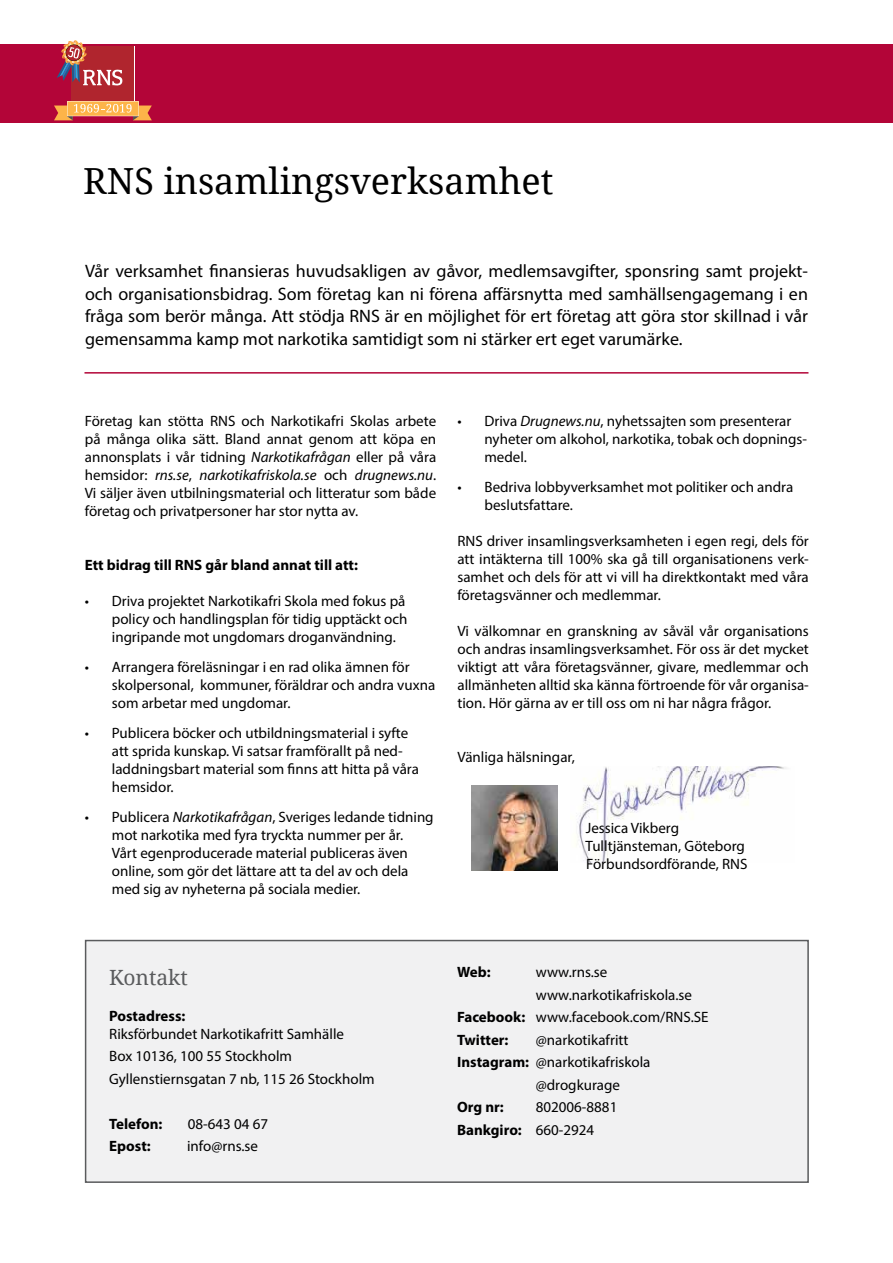
<style>
.page{position:relative;width:893px;height:1263px;background:#fff}
.page>*{position:absolute;margin:0;border:0;box-sizing:border-box;transform-origin:0 0}
.t1{font:36px "Droid Serif";color:#000}
.t2{font:21px "Droid Serif";color:#5a5b5d}
.t3{font:18px/22.5px "Myriad Pro";color:#000;text-align:justify}
.t4{font:15px/18px "Myriad Pro";color:#000}
.t5{font:700 15px/22.5px "Myriad Pro";color:#000}
.s1{font-style:italic}
.s2{font-weight:400}
</style>
<div class="page">
<img style="left:472px;top:785px;width:85px;height:85px">
<img style="left:577px;top:766px;width:209px;height:97px">
<div style="left:85px;top:940px;width:724px;height:243px;background:#f1f1f2;border:2px solid #5a5b5d"></div>
<hr style="left:84px;top:372px;width:724px;height:2px;background:#b30538">
<div style="left:1px;top:44px;width:892px;height:79px;background:#b30538"></div>
<div style="left:72px;top:46px;width:62px;height:63px;background:#b0252e"></div>
<svg style="left:54px;top:101px;width:98px;height:19px"></svg>
<svg style="left:57px;top:40px;width:65px;height:46px"></svg>
<h1 class="t1" style="left:83px;top:156px;width:472px">RNS insamlingsverksamhet</h1>
<p class="t3" style="left:85px;top:260px;width:724px">Vår verksamhet finansieras huvudsakligen av gåvor, medlemsavgifter, sponsring samt projekt&shy;och organisationsbidrag. Som företag kan ni förena affärsnytta med samhällsengagemang i en fråga som berör många. Att stödja RNS är en möjlighet för ert företag att göra stor skillnad i vår gemensamma kamp mot narkotika samtidigt som ni stärker ert eget varumärke.</p>
<p class="t4" style="left:85px;top:412px;width:353px;text-align:justify">Företag kan stötta RNS och Narkotikafri Skolas arbete på många olika sätt. Bland annat genom att köpa en annonsplats i vår tidning <span class="s1">Narkotikafrågan</span> eller på våra hemsidor: <span class="s1">rns.se</span>, <span class="s1">narkotikafriskola.se</span> och <span class="s1">drugnews.nu</span>.<br>Vi säljer även utbilningsmaterial och litteratur som både företag och privatpersoner har stor nytta av.</p>
<p class="t5" style="left:85px;top:553px;width:275px">Ett bidrag till RNS går bland annat till att:</p>
<p class="t4" style="left:112px;top:592px;width:297px;text-indent:-27px">• Driva projektet Narkotikafri Skola med fokus på policy och handlingsplan för tidig upptäckt och ingripande mot ungdomars droganvändning.</p>
<p class="t4" style="left:112px;top:658px;width:325px;text-indent:-27px">• Arrangera föreläsningar i en rad olika ämnen för skolpersonal, kommuner, föräldrar och andra vuxna som arbetar med ungdomar.</p>
<p class="t4" style="left:112px;top:724px;width:309px;text-indent:-27px">• Publicera böcker och utbildningsmaterial i syfte att sprida kunskap. Vi satsar framförallt på ned&shy;laddningsbart material som finns att hitta på våra hemsidor.</p>
<p class="t4" style="left:112px;top:808px;width:323px;text-indent:-27px">• Publicera <span class="s1">Narkotikafrågan</span>, Sveriges ledande tidning mot narkotika med fyra tryckta nummer per år.<br>Vårt egenproducerade material publiceras även online, som gör det lättare att ta del av och dela med sig av nyheterna på sociala medier.</p>
<p class="t4" style="left:484px;top:412px;width:324px;text-indent:-27px">• Driva <span class="s1">Drugnews.nu</span>, nyhetssajten som presenterar nyheter om alkohol, narkotika, tobak och dopnings&shy;medel.</p>
<p class="t4" style="left:484px;top:478px;width:310px;text-indent:-27px">• Bedriva lobbyverksamhet mot politiker och andra beslutsfattare.</p>
<p class="t4" style="left:457px;top:532px;width:353px;text-align:justify">RNS driver insamlingsverksamheten i egen regi, dels för att intäkterna till 100% ska gå till organisationens verk&shy;samhet och dels för att vi vill ha direktkontakt med våra företagsvänner och medlemmar.</p>
<p class="t4" style="left:457px;top:622px;width:353px;text-align:justify">Vi välkomnar en granskning av såväl vår organisations och andras insamlingsverksamhet. För oss är det mycket viktigt att våra företagsvänner, givare, medlemmar och allmänheten alltid ska känna förtroende för vår organisa&shy;tion. Hör gärna av er till oss om ni har några frågor.</p>
<p class="t4" style="left:457px;top:748px;width:119px">Vänliga hälsningar,</p>
<p class="t4" style="left:586px;top:818px;width:163px">Jessica Vikberg<br>Tulltjänsteman, Göteborg<br>Förbundsordförande, RNS</p>
<h2 class="t2" style="left:109px;top:962px;width:80px">Kontakt</h2>
<p class="t5" style="left:109px;top:1004px;width:78px">Postadress:</p>
<p class="t4" style="left:109px;top:1022px;width:267px;line-height:22.5px">Riksförbundet Narkotikafritt Samhälle<br>Box 10136, 100 55 Stockholm<br>Gyllenstiernsgatan 7 nb, 115 26 Stockholm</p>
<p class="t5" style="left:109px;top:1112px;width:55px">Telefon:</p>
<p class="t4" style="left:188px;top:1114px;width:82px">08-643 04 67</p>
<p class="t5" style="left:109px;top:1134px;width:43px">Epost:</p>
<p class="t4" style="left:187px;top:1137px;width:72px">info@rns.se</p>
<p class="t5" style="left:457px;top:960px;width:35px">Web:</p>
<p class="t5" style="left:457px;top:1005px;width:195px">Facebook:<br>Twitter:<br>Instagram: <span class="s2">@narkotikafriskola</span></p>
<p class="t5" style="left:457px;top:1095px;width:66px">Org nr:<br>Bankgiro:</p>
<p class="t4" style="left:536px;top:961px;width:174px;line-height:22.5px">www.rns.se www.narkotikafriskola.se www.facebook.com/RNS.SE @narkotikafritt</p>
<p class="t4" style="left:536px;top:1073px;width:86px;line-height:22.5px">@drogkurage<br>802006-8881<br>660-2924</p>
</div>
